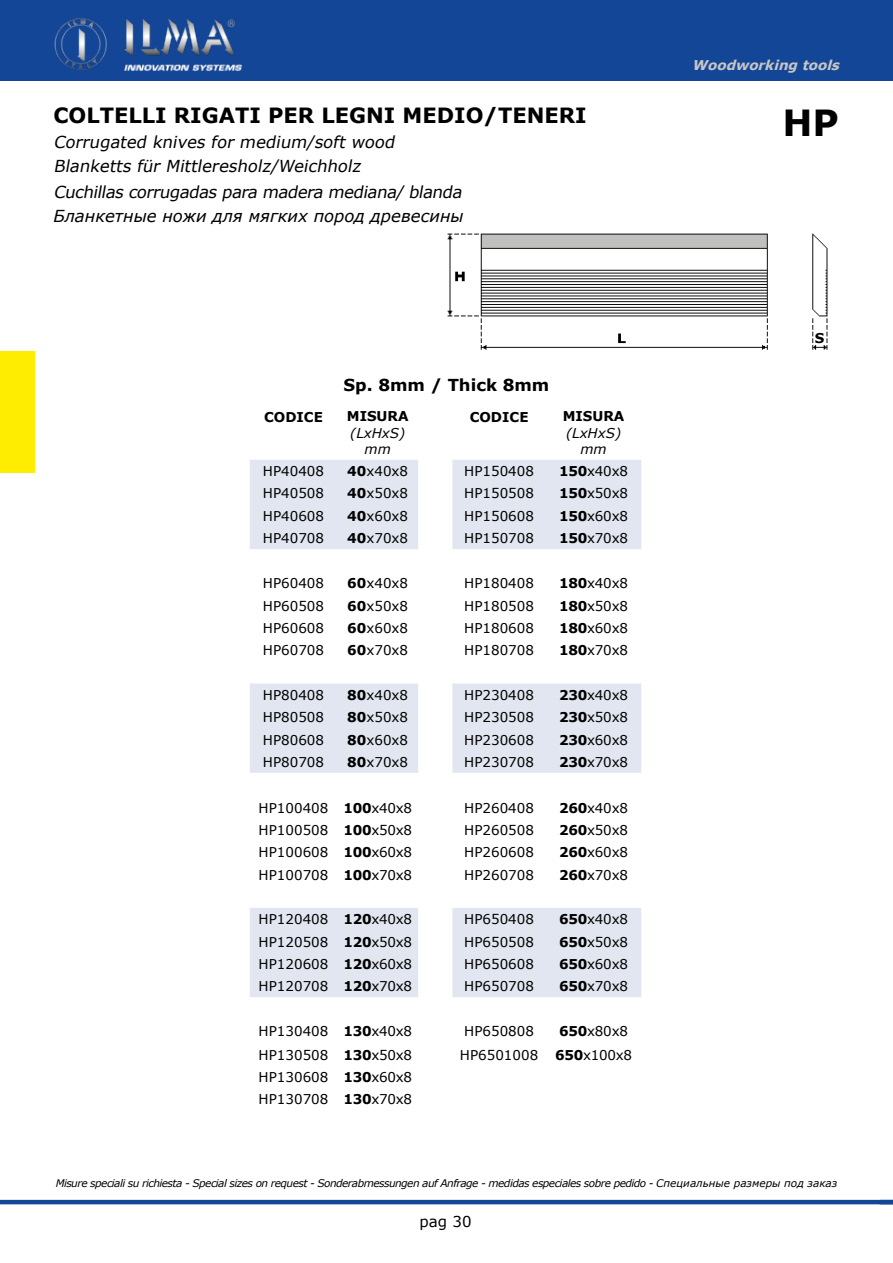
<style>
.page{position:relative;width:893px;height:1263px;background:#fff}
.page>*{position:absolute;margin:0;border:0;box-sizing:border-box;transform-origin:0 0}
.t1{font:700 36px "Verdana";color:#000}
.t2{font:700 21px "Verdana";color:#000}
.t3{font:italic 16.5px/23.7px "Verdana";color:#000}
.t4{font:italic 16.5px "Verdana";color:#000}
.t5{font:700 16.5px "Verdana";color:#000}
.t6{font:15px "Verdana";color:#000}
.t7{font:13.5px/22.4px "Verdana";color:#000}
.t8{font:700 13.5px "Verdana";color:#000}
.t9{font:italic 13.5px/16.2px "Verdana";color:#000;text-align:center}
.t10{font:italic 700 13.5px "Verdana";color:#c6c6c6}
.t11{font:italic 10.5px "Verdana";letter-spacing:-.05em;color:#000}
.s1{font-weight:700}
</style>
<div class="page">
<img style="left:447px;top:233px;width:381px;height:117px">
<svg style="left:250px;top:460px;width:391px;height:537px"></svg>
<div style="left:0;top:351px;width:34px;height:121px;background:#ffed00"></div>
<div style="left:0;top:0;width:893px;height:80px;background:#144697"></div>
<hr style="left:0;top:1200px;width:893px;height:4px;background:#144697">
<img style="left:54px;top:18px;width:188px;height:53px">
<h2 class="t2" style="left:53px;top:101px;width:535px">COLTELLI RIGATI PER LEGNI MEDIO/TENERI</h2>
<p class="t3" style="left:53px;top:130px;width:347px">Corrugated knives for medium/soft wood<br>Blanketts für Mittleresholz/Weichholz</p>
<p class="t3" style="left:53px;top:180px;width:414px">Cuchillas corrugadas para madera mediana/ blanda</p>
<p class="t4" style="left:53px;top:205px;width:412px">Бланкетные ножи для мягких пород древесины</p>
<p class="t5" style="left:344px;top:373px;width:207px">Sp. 8mm / Thick 8mm</p>
<p class="t8" style="left:264px;top:407px;width:60px">CODICE</p>
<p class="t8" style="left:347px;top:407px;width:63px">MISURA</p>
<p class="t9" style="left:350px;top:424px;width:57px">(LxHxS) mm</p>
<p class="t8" style="left:470px;top:407px;width:60px">CODICE</p>
<p class="t8" style="left:563px;top:407px;width:63px">MISURA</p>
<p class="t9" style="left:566px;top:424px;width:57px">(LxHxS) mm</p>
<p class="t7" style="left:263px;top:460px;width:63px">HP40408</p>
<p class="t7" style="left:347px;top:460px;width:62px"><span class="s1">40</span>x40x8</p>
<p class="t7" style="left:464px;top:460px;width:71px">HP150408</p>
<p class="t7" style="left:559px;top:460px;width:70px"><span class="s1">150</span>x40x8</p>
<p class="t7" style="left:263px;top:482px;width:63px">HP40508</p>
<p class="t7" style="left:347px;top:482px;width:62px"><span class="s1">40</span>x50x8</p>
<p class="t7" style="left:464px;top:482px;width:71px">HP150508</p>
<p class="t7" style="left:559px;top:482px;width:70px"><span class="s1">150</span>x50x8</p>
<p class="t7" style="left:263px;top:505px;width:63px">HP40608</p>
<p class="t7" style="left:347px;top:505px;width:62px"><span class="s1">40</span>x60x8</p>
<p class="t7" style="left:464px;top:505px;width:71px">HP150608</p>
<p class="t7" style="left:559px;top:505px;width:70px"><span class="s1">150</span>x60x8</p>
<p class="t7" style="left:263px;top:527px;width:63px">HP40708</p>
<p class="t7" style="left:347px;top:527px;width:62px"><span class="s1">40</span>x70x8</p>
<p class="t7" style="left:464px;top:527px;width:71px">HP150708</p>
<p class="t7" style="left:559px;top:527px;width:70px"><span class="s1">150</span>x70x8</p>
<p class="t7" style="left:263px;top:571px;width:63px">HP60408</p>
<p class="t7" style="left:347px;top:571px;width:62px"><span class="s1">60</span>x40x8</p>
<p class="t7" style="left:464px;top:571px;width:71px">HP180408</p>
<p class="t7" style="left:559px;top:571px;width:70px"><span class="s1">180</span>x40x8</p>
<p class="t7" style="left:263px;top:594px;width:63px">HP60508</p>
<p class="t7" style="left:347px;top:594px;width:62px"><span class="s1">60</span>x50x8</p>
<p class="t7" style="left:464px;top:594px;width:71px">HP180508</p>
<p class="t7" style="left:559px;top:594px;width:70px"><span class="s1">180</span>x50x8</p>
<p class="t7" style="left:263px;top:617px;width:63px">HP60608</p>
<p class="t7" style="left:347px;top:617px;width:62px"><span class="s1">60</span>x60x8</p>
<p class="t7" style="left:464px;top:617px;width:71px">HP180608</p>
<p class="t7" style="left:559px;top:617px;width:70px"><span class="s1">180</span>x60x8</p>
<p class="t7" style="left:263px;top:639px;width:63px">HP60708</p>
<p class="t7" style="left:347px;top:639px;width:62px"><span class="s1">60</span>x70x8</p>
<p class="t7" style="left:464px;top:639px;width:71px">HP180708</p>
<p class="t7" style="left:559px;top:639px;width:70px"><span class="s1">180</span>x70x8</p>
<p class="t7" style="left:263px;top:684px;width:63px">HP80408</p>
<p class="t7" style="left:347px;top:684px;width:62px"><span class="s1">80</span>x40x8</p>
<p class="t7" style="left:464px;top:684px;width:71px">HP230408</p>
<p class="t7" style="left:559px;top:684px;width:70px"><span class="s1">230</span>x40x8</p>
<p class="t7" style="left:263px;top:706px;width:63px">HP80508</p>
<p class="t7" style="left:347px;top:706px;width:62px"><span class="s1">80</span>x50x8</p>
<p class="t7" style="left:464px;top:706px;width:71px">HP230508</p>
<p class="t7" style="left:559px;top:706px;width:70px"><span class="s1">230</span>x50x8</p>
<p class="t7" style="left:263px;top:728px;width:63px">HP80608</p>
<p class="t7" style="left:347px;top:728px;width:62px"><span class="s1">80</span>x60x8</p>
<p class="t7" style="left:464px;top:728px;width:71px">HP230608</p>
<p class="t7" style="left:559px;top:728px;width:70px"><span class="s1">230</span>x60x8</p>
<p class="t7" style="left:263px;top:751px;width:63px">HP80708</p>
<p class="t7" style="left:347px;top:751px;width:62px"><span class="s1">80</span>x70x8</p>
<p class="t7" style="left:464px;top:751px;width:71px">HP230708</p>
<p class="t7" style="left:559px;top:751px;width:70px"><span class="s1">230</span>x70x8</p>
<p class="t7" style="left:259px;top:796px;width:155px">HP100408 <span class="s1">100</span>x40x8</p>
<p class="t7" style="left:464px;top:796px;width:71px">HP260408</p>
<p class="t7" style="left:559px;top:796px;width:70px"><span class="s1">260</span>x40x8</p>
<p class="t7" style="left:259px;top:819px;width:155px">HP100508 <span class="s1">100</span>x50x8</p>
<p class="t7" style="left:464px;top:819px;width:71px">HP260508</p>
<p class="t7" style="left:559px;top:819px;width:70px"><span class="s1">260</span>x50x8</p>
<p class="t7" style="left:259px;top:841px;width:155px">HP100608 <span class="s1">100</span>x60x8</p>
<p class="t7" style="left:464px;top:841px;width:71px">HP260608</p>
<p class="t7" style="left:559px;top:841px;width:70px"><span class="s1">260</span>x60x8</p>
<p class="t7" style="left:259px;top:863px;width:155px">HP100708 <span class="s1">100</span>x70x8</p>
<p class="t7" style="left:464px;top:863px;width:71px">HP260708</p>
<p class="t7" style="left:559px;top:863px;width:70px"><span class="s1">260</span>x70x8</p>
<p class="t7" style="left:259px;top:908px;width:155px">HP120408 <span class="s1">120</span>x40x8</p>
<p class="t7" style="left:464px;top:908px;width:71px">HP650408</p>
<p class="t7" style="left:559px;top:908px;width:70px"><span class="s1">650</span>x40x8</p>
<p class="t7" style="left:259px;top:930px;width:155px">HP120508 <span class="s1">120</span>x50x8</p>
<p class="t7" style="left:464px;top:930px;width:71px">HP650508</p>
<p class="t7" style="left:559px;top:930px;width:70px"><span class="s1">650</span>x50x8</p>
<p class="t7" style="left:259px;top:953px;width:155px">HP120608 <span class="s1">120</span>x60x8</p>
<p class="t7" style="left:464px;top:953px;width:71px">HP650608</p>
<p class="t7" style="left:559px;top:953px;width:70px"><span class="s1">650</span>x60x8</p>
<p class="t7" style="left:259px;top:975px;width:155px">HP120708 <span class="s1">120</span>x70x8</p>
<p class="t7" style="left:464px;top:975px;width:71px">HP650708</p>
<p class="t7" style="left:559px;top:975px;width:70px"><span class="s1">650</span>x70x8</p>
<p class="t7" style="left:259px;top:1020px;width:155px">HP130408 <span class="s1">130</span>x40x8</p>
<p class="t7" style="left:464px;top:1020px;width:71px">HP650808</p>
<p class="t7" style="left:559px;top:1020px;width:70px"><span class="s1">650</span>x80x8</p>
<p class="t7" style="left:259px;top:1043px;width:155px">HP130508 <span class="s1">130</span>x50x8</p>
<p class="t7" style="left:460px;top:1043px;width:174px">HP6501008 <span class="s1">650</span>x100x8</p>
<p class="t7" style="left:259px;top:1065px;width:155px">HP130608 <span class="s1">130</span>x60x8<br>HP130708 <span class="s1">130</span>x70x8</p>
<p class="t10" style="left:692px;top:56px;width:154px">Woodworking tools</p>
<h1 class="t1" style="left:782px;top:97px;width:58px">HP</h1>
<p class="t8" style="left:815px;top:328px;width:11px">S</p>
<p class="t11" style="left:56px;top:1176px;width:783px">Misure speciali su richiesta - Special sizes on request - Sonderabmessungen auf Anfrage - medidas especiales sobre pedido - Специальные размеры под заказ</p>
<p class="t6" style="left:419px;top:1211px;width:54px">pag 30</p>
</div>
